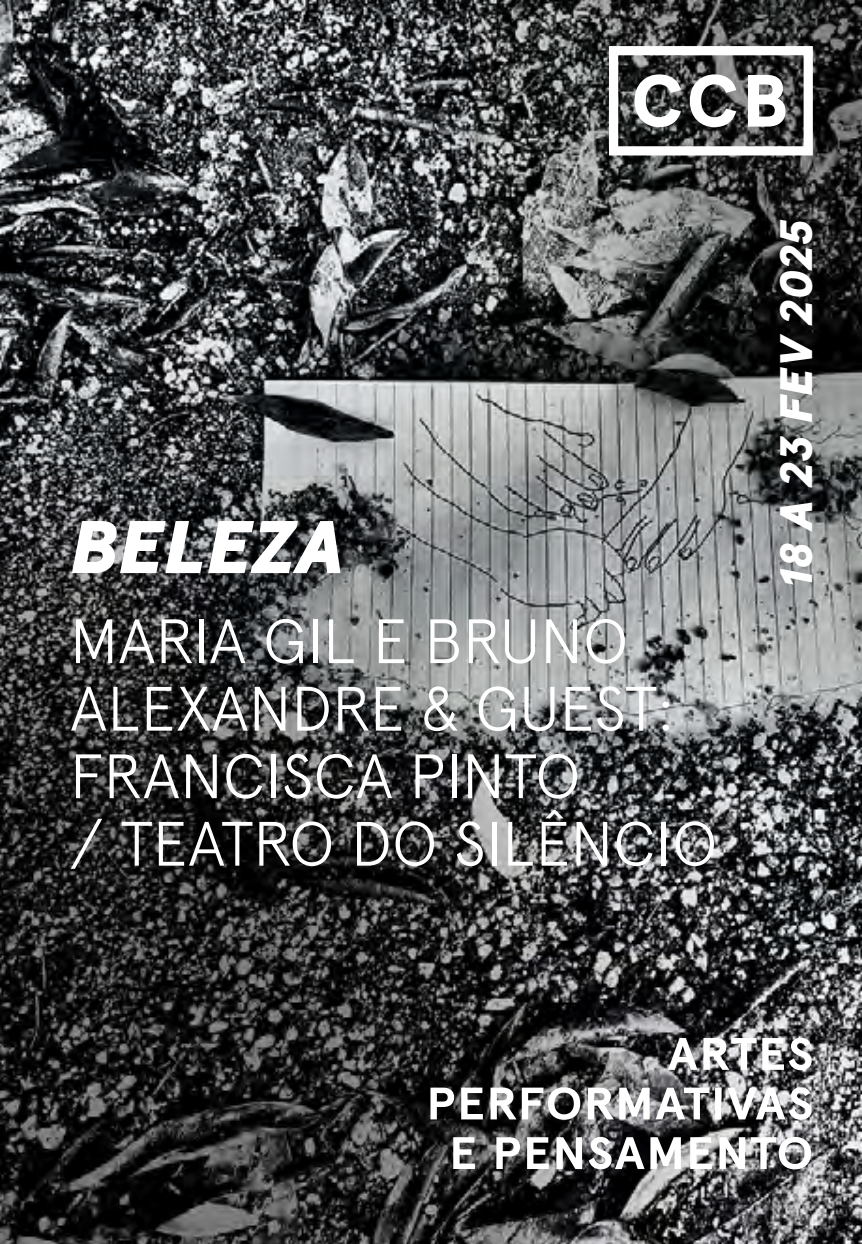
<style>
.page{position:relative;width:862px;height:1244px;background:#fff}
.page>*{position:absolute;margin:0;border:0;box-sizing:border-box;transform-origin:0 0}
.t1{font:italic 900 74.25px "Apercu";letter-spacing:.01em;color:#fff}
.t2{font:300 62.5px/67.5px "Apercu";letter-spacing:.01em;color:#fff}
.t3{font:italic 900 45.5px "Apercu";color:#fff}
</style>
<div class="page">
<img style="left:0;top:0;width:861px;height:1244px">
<svg style="left:453px;top:1137px;width:357px;height:32px"></svg>
<svg style="left:430px;top:1087px;width:381px;height:33px"></svg>
<svg style="left:667px;top:1037px;width:144px;height:33px"></svg>
<svg style="left:608px;top:46px;width:204px;height:109px"></svg>
<p class="t1" style="left:70px;top:488px;width:276px">BELEZA</p>
<p class="t2" style="left:70px;top:601px;width:648px">MARIA GIL E BRUNO<br>ALEXANDRE &amp; GUEST:<br>FRANCISCA PINTO<br>/ TEATRO DO SILÊNCIO</p>
<p class="t3" style="left:759px;top:588px;width:370px;rotate:-90deg">18 A 23 FEV 2025</p>
</div>
